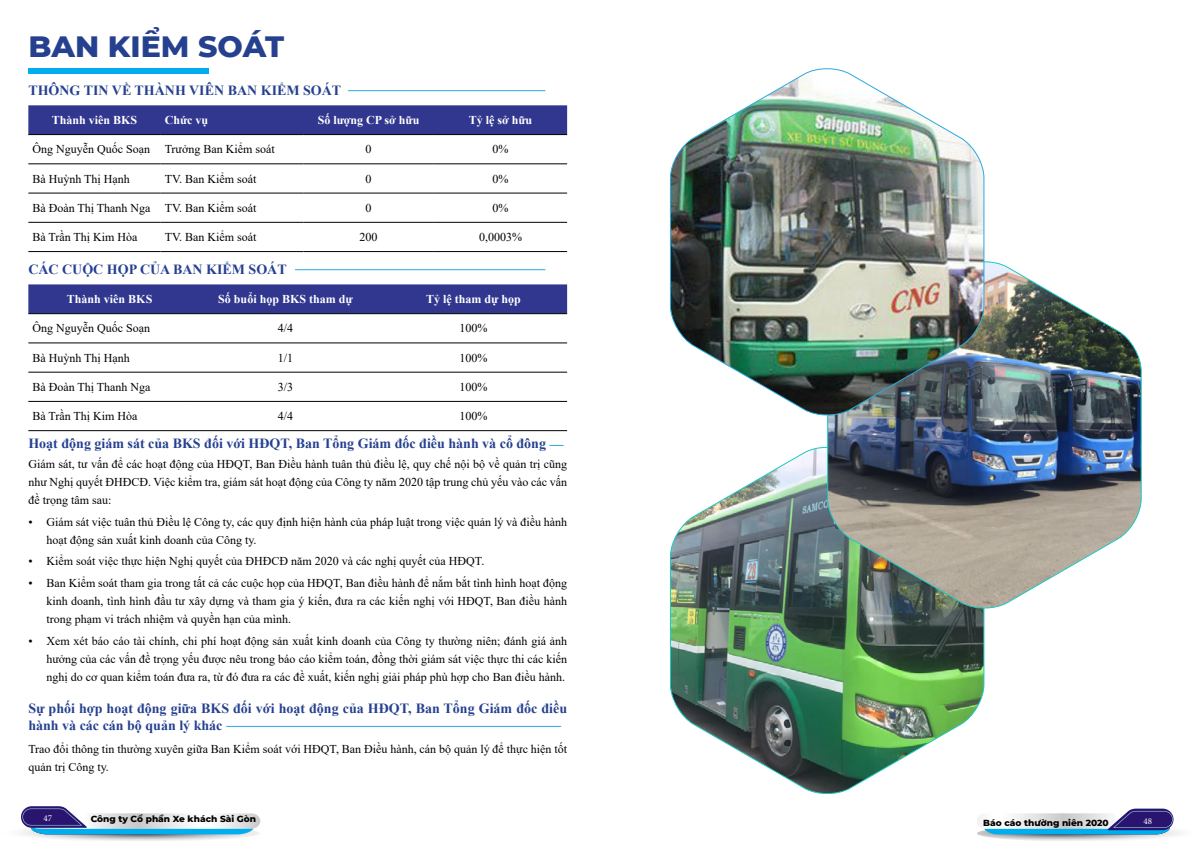
<style>
.page{position:relative;width:1191px;height:842px;background:#fff}
.page>*{position:absolute;margin:0;border:0;box-sizing:border-box;transform-origin:0 0}
.t1{font:800 30px "Montserrat";color:#25408f}
.t2{font:700 14px/16.8px "Times New Roman";color:#25408f}
.t3{font:12px/18px "Times New Roman";color:#000;text-align:justify}
.t4{font:700 12px "Times New Roman";color:#fff}
.t5{font:800 9px "Montserrat";color:#000}
.t6{font:9px "Minion Pro";color:#fff}
</style>
<div class="page">
<img style="left:23px;top:834px;width:235px;height:7px">
<svg style="left:21px;top:806px;width:239px;height:28px"></svg>
<img style="left:977px;top:830px;width:203px;height:11px">
<div style="left:977px;top:813px;width:194px;height:16px;background:#f4f4f4;border-radius:8px"></div>
<svg style="left:983px;top:809px;width:190px;height:25px"></svg>
<div style="left:28px;top:68px;width:181px;height:6px;background:#00aeef"></div>
<hr style="left:348px;top:90px;width:197px;height:1px;background:#26abe0">
<div style="left:28px;top:105px;width:539px;height:29px;background:#31378f"></div>
<hr style="left:28px;top:134px;width:133px;height:1px;background:#000">
<hr style="left:161px;top:134px;width:142px;height:1px;background:#000">
<hr style="left:303px;top:134px;width:131px;height:1px;background:#000">
<hr style="left:434px;top:134px;width:133px;height:1px;background:#000">
<hr style="left:28px;top:163px;width:133px;height:1px;background:#000">
<hr style="left:161px;top:163px;width:142px;height:1px;background:#000">
<hr style="left:303px;top:163px;width:131px;height:1px;background:#000">
<hr style="left:434px;top:163px;width:133px;height:1px;background:#000">
<hr style="left:28px;top:193px;width:133px;height:1px;background:#000">
<hr style="left:161px;top:193px;width:142px;height:1px;background:#000">
<hr style="left:303px;top:193px;width:131px;height:1px;background:#000">
<hr style="left:434px;top:193px;width:133px;height:1px;background:#000">
<hr style="left:28px;top:222px;width:133px;height:1px;background:#000">
<hr style="left:161px;top:222px;width:142px;height:1px;background:#000">
<hr style="left:303px;top:222px;width:131px;height:1px;background:#000">
<hr style="left:434px;top:222px;width:133px;height:1px;background:#000">
<hr style="left:28px;top:251px;width:133px;height:1px;background:#000">
<hr style="left:161px;top:251px;width:142px;height:1px;background:#000">
<hr style="left:303px;top:251px;width:131px;height:1px;background:#000">
<hr style="left:434px;top:251px;width:133px;height:1px;background:#000">
<hr style="left:295px;top:269px;width:250px;height:1px;background:#26abe0">
<div style="left:28px;top:284px;width:539px;height:29px;background:#31378f"></div>
<hr style="left:28px;top:313px;width:163px;height:1px;background:#000">
<hr style="left:191px;top:313px;width:189px;height:1px;background:#000">
<hr style="left:380px;top:313px;width:187px;height:1px;background:#000">
<hr style="left:28px;top:342px;width:163px;height:1px;background:#000">
<hr style="left:191px;top:342px;width:189px;height:1px;background:#000">
<hr style="left:380px;top:342px;width:187px;height:1px;background:#000">
<hr style="left:28px;top:372px;width:163px;height:1px;background:#000">
<hr style="left:191px;top:372px;width:189px;height:1px;background:#000">
<hr style="left:380px;top:372px;width:187px;height:1px;background:#000">
<hr style="left:28px;top:401px;width:163px;height:1px;background:#000">
<hr style="left:191px;top:401px;width:189px;height:1px;background:#000">
<hr style="left:380px;top:401px;width:187px;height:1px;background:#000">
<hr style="left:28px;top:430px;width:163px;height:1px;background:#000">
<hr style="left:191px;top:430px;width:189px;height:1px;background:#000">
<hr style="left:380px;top:430px;width:187px;height:1px;background:#000">
<svg style="left:549px;top:445px;width:14px;height:1px"></svg>
<hr style="left:226px;top:726px;width:335px;height:1px;background:#26abe0">
<img style="left:669px;top:446px;width:316px;height:348px">
<img style="left:826px;top:261px;width:316px;height:349px">
<img style="left:669px;top:68px;width:316px;height:349px">
<h1 class="t1" style="left:28px;top:25px;width:257px">BAN KIỂM SOÁT</h1>
<p class="t2" style="left:28px;top:81px;width:314px">THÔNG TIN VỀ THÀNH VIÊN BAN KIỂM SOÁT</p>
<p class="t4" style="left:52px;top:111px;width:87px">Thành viên BKS</p>
<p class="t4" style="left:165px;top:111px;width:45px">Chức vụ</p>
<p class="t4" style="left:318px;top:111px;width:103px">Số lượng CP sở hữu</p>
<p class="t4" style="left:469px;top:111px;width:65px">Tỷ lệ sở hữu</p>
<p class="t3" style="left:32px;top:140px;width:244px">Ông Nguyễn Quốc Soạn Trưởng Ban Kiểm soát</p>
<p class="t3" style="left:366px;top:140px;width:7px">0</p>
<p class="t3" style="left:492px;top:140px;width:17px">0%</p>
<p class="t3" style="left:32px;top:169px;width:99px">Bà Huỳnh Thị Hạnh</p>
<p class="t3" style="left:165px;top:169px;width:93px">TV. Ban Kiểm soát</p>
<p class="t3" style="left:366px;top:169px;width:7px">0</p>
<p class="t3" style="left:492px;top:169px;width:17px">0%</p>
<p class="t3" style="left:32px;top:198px;width:226px">Bà Đoàn Thị Thanh Nga TV. Ban Kiểm soát</p>
<p class="t3" style="left:366px;top:198px;width:7px">0</p>
<p class="t3" style="left:492px;top:198px;width:17px">0%</p>
<p class="t3" style="left:32px;top:228px;width:107px">Bà Trần Thị Kim Hòa</p>
<p class="t3" style="left:165px;top:228px;width:93px">TV. Ban Kiểm soát</p>
<p class="t3" style="left:360px;top:228px;width:19px">200</p>
<p class="t3" style="left:479px;top:228px;width:44px">0,0003%</p>
<p class="t2" style="left:28px;top:260px;width:260px">CÁC CUỘC HỌP CỦA BAN KIỂM SOÁT</p>
<p class="t4" style="left:67px;top:290px;width:87px">Thành viên BKS</p>
<p class="t4" style="left:218px;top:290px;width:136px">Số buổi họp BKS tham dự</p>
<p class="t4" style="left:426px;top:290px;width:96px">Tỷ lệ tham dự họp</p>
<p class="t3" style="left:32px;top:319px;width:119px">Ông Nguyễn Quốc Soạn</p>
<p class="t3" style="left:278px;top:319px;width:17px">4/4</p>
<p class="t3" style="left:459px;top:319px;width:29px">100%</p>
<p class="t3" style="left:32px;top:348px;width:99px">Bà Huỳnh Thị Hạnh</p>
<p class="t3" style="left:278px;top:348px;width:17px">1/1</p>
<p class="t3" style="left:459px;top:348px;width:29px">100%</p>
<p class="t3" style="left:32px;top:378px;width:120px">Bà Đoàn Thị Thanh Nga</p>
<p class="t3" style="left:278px;top:378px;width:17px">3/3</p>
<p class="t3" style="left:459px;top:378px;width:29px">100%</p>
<p class="t3" style="left:32px;top:407px;width:107px">Bà Trần Thị Kim Hòa</p>
<p class="t3" style="left:278px;top:407px;width:17px">4/4</p>
<p class="t3" style="left:459px;top:407px;width:29px">100%</p>
<p class="t2" style="left:28px;top:434px;width:519px">Hoạt động giám sát của BKS đối với HĐQT, Ban Tổng Giám đốc điều hành và cổ đông</p>
<p class="t3" style="left:28px;top:455px;width:540px">Giám sát, tư vấn để các hoạt động của HĐQT, Ban Điều hành tuân thủ điều lệ, quy chế nội bộ về quản trị cũng như Nghị quyết ĐHĐCĐ. Việc kiểm tra, giám sát hoạt động của Công ty năm 2020 tập trung chủ yếu vào các vấn đề trọng tâm sau:</p>
<p class="t3" style="left:46px;top:513px;width:522px;text-indent:-18px">• Giám sát việc tuân thủ Điều lệ Công ty, các quy định hiện hành của pháp luật trong việc quản lý và điều hành hoạt động sản xuất kinh doanh của Công ty.</p>
<p class="t3" style="left:46px;top:574px;width:522px;text-indent:-18px">• Ban Kiểm soát tham gia trong tất cả các cuộc họp của HĐQT, Ban điều hành để nắm bắt tình hình hoạt động kinh doanh, tình hình đầu tư xây dựng và tham gia ý kiến, đưa ra các kiến nghị với HĐQT, Ban điều hành trong phạm vi trách nhiệm và quyền hạn của mình.</p>
<p class="t3" style="left:46px;top:632px;width:522px;text-indent:-18px">• Xem xét báo cáo tài chính, chi phí hoạt động sản xuất kinh doanh của Công ty thường niên; đánh giá ảnh hưởng của các vấn đề trọng yếu được nêu trong báo cáo kiểm toán, đồng thời giám sát việc thực thi các kiến nghị do cơ quan kiểm toán đưa ra, từ đó đưa ra các đề xuất, kiến nghị giải pháp phù hợp cho Ban điều hành.</p>
<p class="t3" style="left:28px;top:552px;width:457px">• Kiểm soát việc thực hiện Nghị quyết của ĐHĐCĐ năm 2020 và các nghị quyết của HĐQT.</p>
<p class="t2" style="left:28px;top:699px;width:540px">Sự phối hợp hoạt động giữa BKS đối với hoạt động của HĐQT, Ban Tổng Giám đốc điều hành và các cán bộ quản lý khác</p>
<p class="t3" style="left:28px;top:740px;width:540px">Trao đổi thông tin thường xuyên giữa Ban Kiểm soát với HĐQT, Ban Điều hành, cán bộ quản lý để thực hiện tốt quản trị Công ty.</p>
<p class="t6" style="left:43px;top:812px;width:10px">47</p>
<p class="t5" style="left:91px;top:812px;width:167px">Công ty Cổ phần Xe khách Sài Gòn</p>
<p class="t5" style="left:983px;top:816px;width:127px">Báo cáo thường niên 2020</p>
<p class="t6" style="left:1143px;top:815px;width:10px">48</p>
</div>
